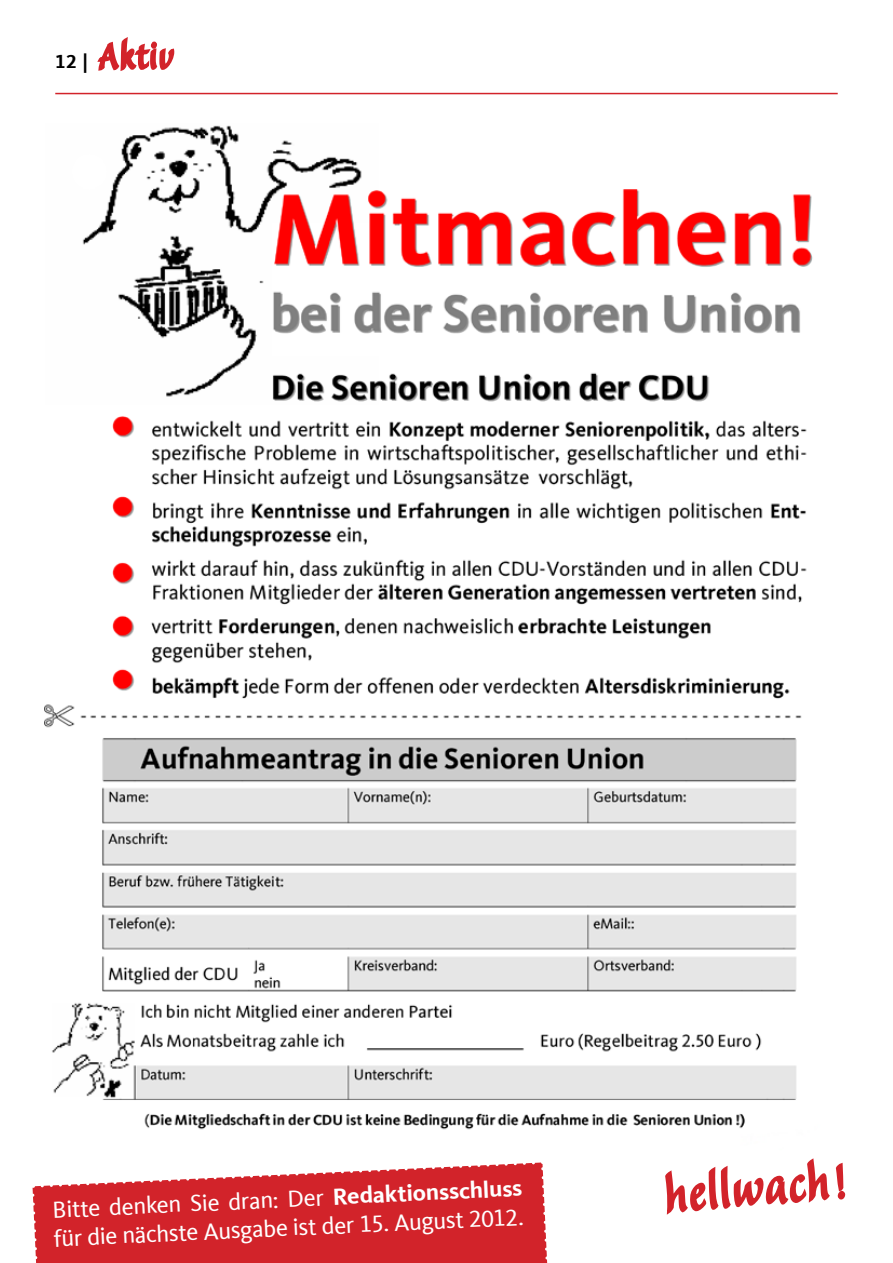
<style>
.page{position:relative;width:893px;height:1263px;background:#fff}
.page>*{position:absolute;margin:0;border:0;box-sizing:border-box;transform-origin:0 0}
.t1{font:60px "Balzano";color:#d2232a}
.t2{font:24px "CDU Kievit Tab";color:#fff}
.t3{font:700 19.5px "CDU Kievit Tab";color:#000}
.s1{font-weight:700}
</style>
<div class="page">
<hr style="left:55px;top:93px;width:783px;height:1px;background:#d2232a">
<svg style="left:97px;top:37px;width:78px;height:34px"></svg>
<img style="left:45px;top:125px;width:768px;height:1005px">
<svg style="left:665px;top:1158px;width:181px;height:57px"></svg>
<svg style="left:32px;top:1162px;width:516px;height:101px;background:#d84046"></svg>
<p class="t3" style="left:55px;top:50px;width:34px">12 |</p>
<p class="t2" style="left:52px;top:1197px;width:472px;rotate:-3deg">Bitte denken Sie dran: Der <span class="s1">Redaktionsschluss</span></p>
<p class="t2" style="left:53px;top:1226px;width:472px;rotate:-3deg">für die nächste Ausgabe ist der 15. August 2012.</p>
<h1 class="t1" style="left:663px;top:1167px;width:182px;rotate:-5deg">hellwach!</h1>
</div>
